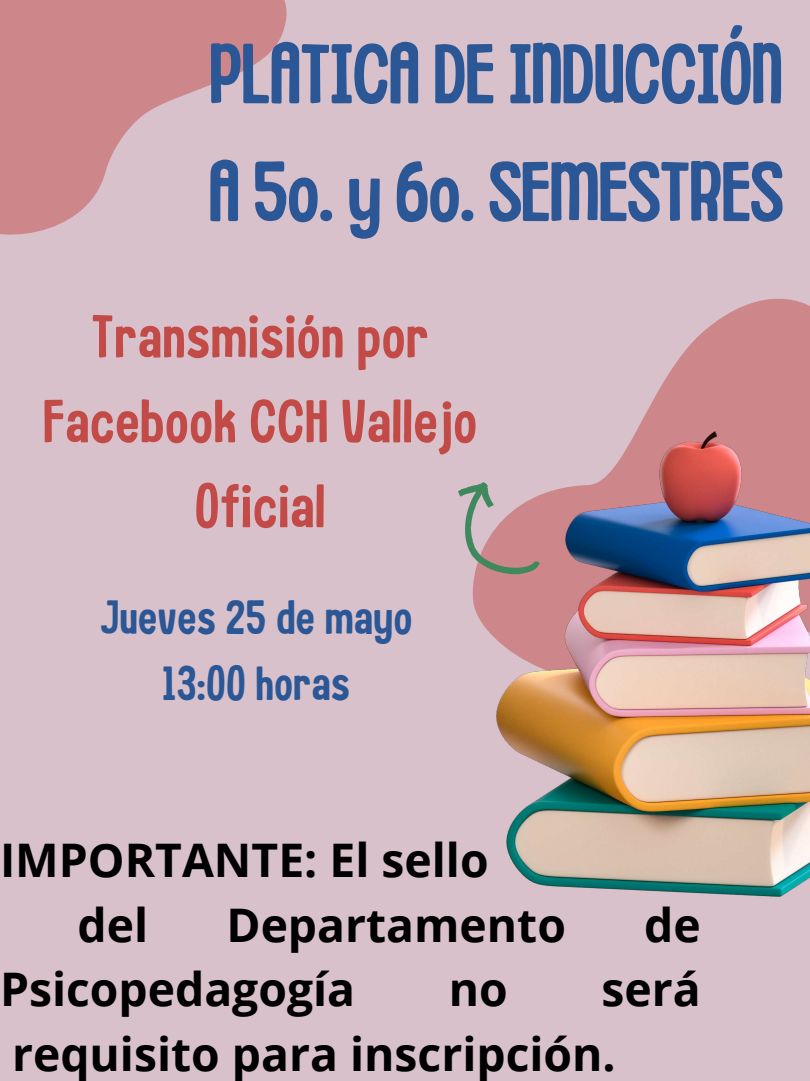
<style>
.page{position:relative;width:810px;height:1081px;background:#fff}
.page>*{position:absolute;margin:0;border:0;box-sizing:border-box;transform-origin:0 0}
.t1{font:84.31px/117.6px "Childling";letter-spacing:-.03em;color:#2b5796}
.t2{font:60.69px/84.8px "Childling";color:#c24b47;text-align:center}
.t3{font:47.75px/66.6px "Childling";color:#2b5796;text-align:center}
.t4{font:700 46.25px/64.7px "Open Sans";color:#000}
</style>
<div class="page">
<div style="left:0;top:0;width:810px;height:1080px;background:#d8c1ca"></div>
<svg style="left:473px;top:298px;width:337px;height:341px"></svg>
<img style="left:496px;top:431px;width:314px;height:465px">
<svg style="left:458px;top:472px;width:103px;height:119px"></svg>
<svg style="left:0;top:0;width:287px;height:235px;fill:#cd8689"></svg>
<h1 class="t1" style="left:208px;top:19px;width:578px">PLATICA DE INDUCCIÓN<br>A 5o. y 6o. SEMESTRES</h1>
<h2 class="t2" style="left:43px;top:297px;width:436px">Transmisión por<br>Facebook CCH Vallejo<br>Oficial</h2>
<p class="t3" style="left:100px;top:585px;width:314px">Jueves 25 de mayo<br>13:00 horas</p>
<p class="t4" style="left:78px;top:826px;width:413px;text-indent:-78px">IMPORTANTE: El sello del</p>
<p class="t4" style="left:226px;top:890px;width:341px">Departamento</p>
<p class="t4" style="left:644px;top:890px;width:58px">de</p>
<p class="t4" style="left:0;top:955px;width:357px">Psicopedagogía</p>
<p class="t4" style="left:449px;top:955px;width:61px">no</p>
<p class="t4" style="left:12px;top:955px;width:690px;text-indent:589px">será requisito para inscripción.</p>
</div>
